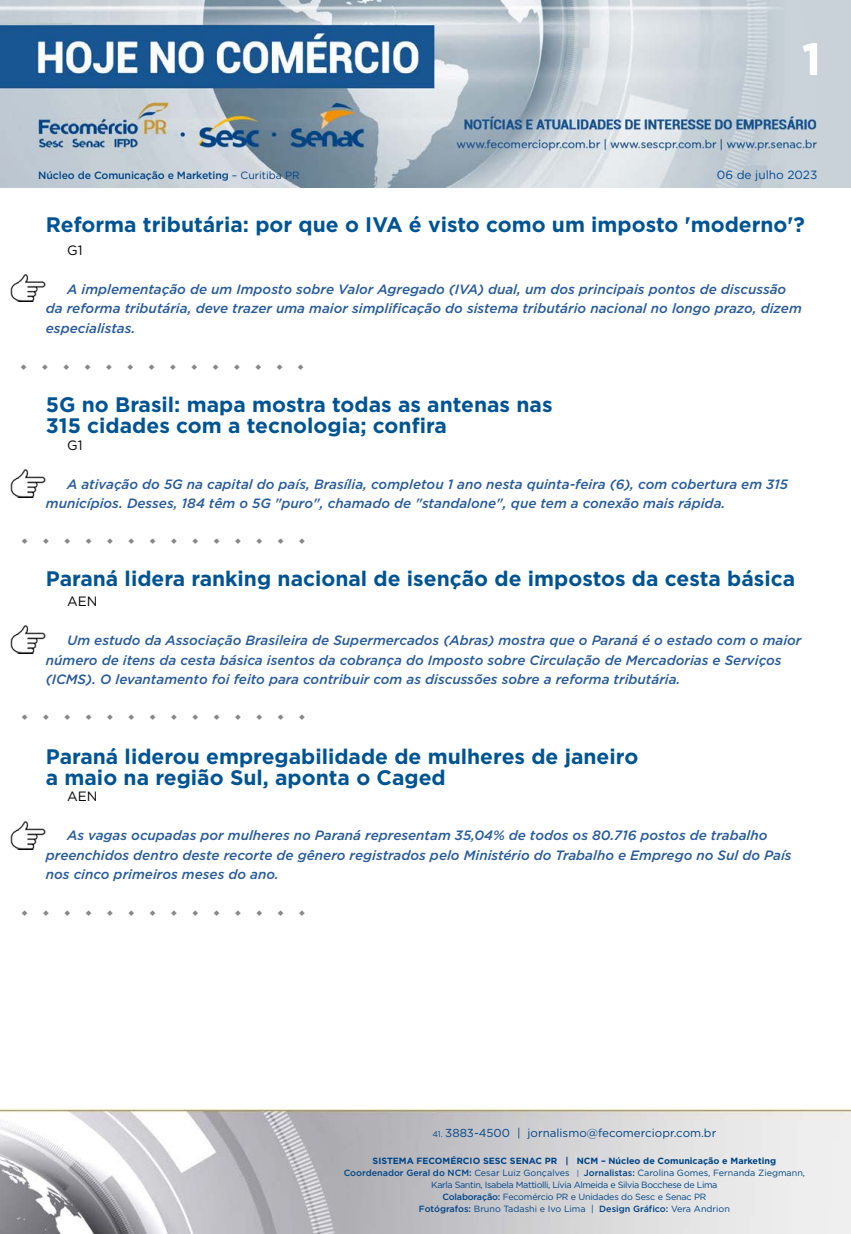
<style>
.page{position:relative;width:851px;height:1234px;background:#fff}
.page>*{position:absolute;margin:0;border:0;box-sizing:border-box;transform-origin:0 0}
.t1{font:700 45px "Gotham";color:#fff}
.t2{font:700 21px/21px "Gotham";color:#005493}
.t3{font:italic 500 13.5px/19.5px "Gotham";color:#275b9b}
.t4{font:13.5px "Gotham";color:#000}
.t5{font:11.85px "Gotham";color:#004a93}
.t6{font:11.55px "Gotham";color:#004587}
.t7{font:500 10.5px "Gotham";letter-spacing:-.01em;color:#004587}
.t8{font:9px/12px "Gotham";letter-spacing:-.02em;color:#004587;text-align:center}
.s1{font-weight:400}
.s2{font-size:8.25px}
.s3{font-weight:700}
.s4{font-weight:500}
.s5{font-size:7.65px}
</style>
<div class="page">
<img style="left:0;top:0;width:850px;height:188px">
<img style="left:0;top:1109px;width:850px;height:124px">
<img style="left:10px;top:274px;width:35px;height:28px">
<img style="left:10px;top:469px;width:35px;height:28px">
<img style="left:10px;top:625px;width:35px;height:28px">
<img style="left:10px;top:821px;width:35px;height:28px">
<h1 class="t1" style="left:802px;top:29px;width:20px">1</h1>
<p class="t7" style="left:38px;top:168px;width:263px">Núcleo de Comunicação e Marketing <span class="s1">– Curitiba PR</span></p>
<p class="t5" style="left:716px;top:167px;width:102px">06 de julho 2023</p>
<h2 class="t2" style="left:46px;top:213px;width:760px">Reforma tributária: por que o IVA é visto como um imposto 'moderno'?</h2>
<p class="t4" style="left:67px;top:241px;width:17px">G1</p>
<p class="t3" style="left:46px;top:279px;width:757px;text-indent:21px">A implementação de um Imposto sobre Valor Agregado (IVA) dual, um dos principais pontos de discussão da reforma tributária, deve trazer uma maior simplificação do sistema tributário nacional no longo prazo, dizem especialistas.</p>
<h2 class="t2" style="left:46px;top:394px;width:508px">5G no Brasil: mapa mostra todas as antenas nas<br>315 cidades com a tecnologia; confira</h2>
<p class="t4" style="left:67px;top:436px;width:17px">G1</p>
<p class="t3" style="left:46px;top:474px;width:743px;text-indent:21px">A ativação do 5G na capital do país, Brasília, completou 1 ano nesta quinta-feira (6), com cobertura em 315 municípios. Desses, 184 têm o 5G "puro", chamado de "standalone", que tem a conexão mais rápida.</p>
<h2 class="t2" style="left:46px;top:568px;width:750px">Paraná lidera ranking nacional de isenção de impostos da cesta básica</h2>
<p class="t4" style="left:67px;top:592px;width:32px">AEN</p>
<p class="t3" style="left:46px;top:630px;width:757px;text-indent:21px">Um estudo da Associação Brasileira de Supermercados (Abras) mostra que o Paraná é o estado com o maior número de itens da cesta básica isentos da cobrança do Imposto sobre Circulação de Mercadorias e Serviços (ICMS). O levantamento foi feito para contribuir com as discussões sobre a reforma tributária.</p>
<h2 class="t2" style="left:46px;top:745px;width:594px">Paraná liderou empregabilidade de mulheres de janeiro a maio na região Sul, aponta o Caged</h2>
<p class="t4" style="left:67px;top:787px;width:32px">AEN</p>
<p class="t3" style="left:46px;top:825px;width:747px;text-indent:21px">As vagas ocupadas por mulheres no Paraná representam 35,04% de todos os 80.716 postos de trabalho preenchidos dentro deste recorte de gênero registrados pelo Ministério do Trabalho e Emprego no Sul do País nos cinco primeiros meses do ano.</p>
<p class="t6" style="left:432px;top:1125px;width:285px"><span class="s2">41.</span> 3883-4500 | jornalismo@fecomerciopr.com.br</p>
<p class="t8" style="left:343px;top:1154px;width:463px"><span class="s3">SISTEMA FECOMÉRCIO SESC SENAC PR | NCM – Núcleo de Comunicação e Marketing </span><span class="s4">Coordenador Geral do NCM:</span> Cesar Luiz Gonçalves <span class="s5">|</span> <span class="s4">Jornalistas:</span> Carolina Gomes, Fernanda Ziegmann, Karla Santin, Isabela Mattiolli, Lívia Almeida e Silvia Bocchese de Lima<br><span class="s4">Colaboração:</span> Fecomércio PR e Unidades do Sesc e Senac PR<br><span class="s4">Fotógrafos:</span> Bruno Tadashi e Ivo Lima | <span class="s4">Design Gráfico:</span> Vera Andrion</p>
</div>
